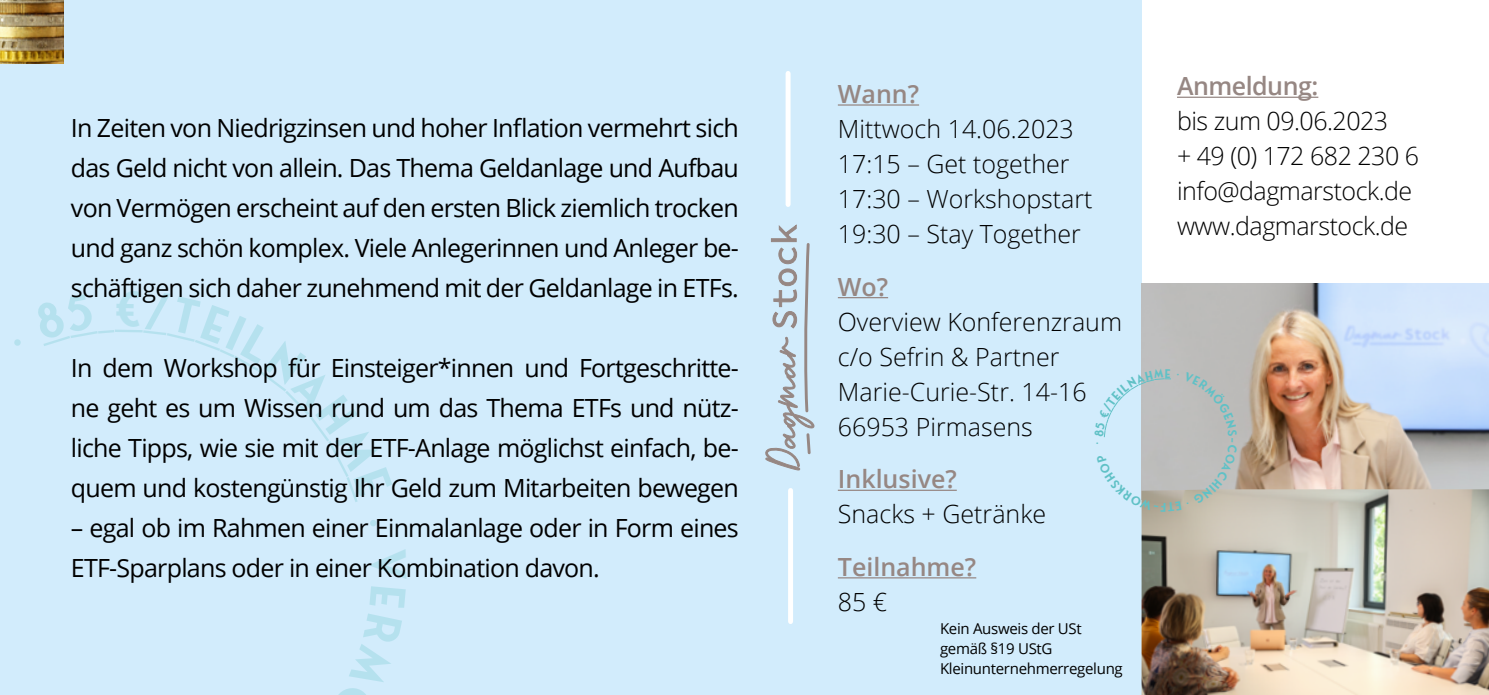
<style>
.page{position:relative;width:1489px;height:695px;background:#fff}
.page>*{position:absolute;margin:0;border:0;box-sizing:border-box;transform-origin:0 0}
.t1{font:25px/40px "Open Sans";letter-spacing:-.03em;color:#000;text-align:justify}
.t2{font:300 25px/35px "Open Sans";color:#000}
.t3{font:300 25px/35px "Open Sans";letter-spacing:-.02em;color:#000}
.t4{font:600 25px "Open Sans";color:#968783}
.t5{font:600 25px "Open Sans";letter-spacing:-.02em;color:#968783}
.t6{font:15px/20px "Open Sans";letter-spacing:-.02em;color:#000}
</style>
<div class="page">
<div style="left:0;top:0;width:1141px;height:694px;background:#d2ecfc"></div>
<img style="left:1141px;top:284px;width:347px;height:205px">
<hr style="left:837px;top:104px;width:82px;height:2px;background:#968783">
<hr style="left:837px;top:297px;width:51px;height:1px;background:#968783">
<hr style="left:837px;top:489px;width:119px;height:2px;background:#968783">
<hr style="left:837px;top:577px;width:139px;height:1px;background:#968783">
<img style="left:1141px;top:489px;width:347px;height:205px">
<hr style="left:1176px;top:97px;width:142px;height:1px;background:#968783">
<div style="left:785px;top:73px;width:5px;height:131px;background:#fff"></div>
<svg style="left:765px;top:224px;width:49px;height:247px"></svg>
<div style="left:788px;top:490px;width:5px;height:131px;background:#fff"></div>
<img style="left:0;top:0;width:64px;height:64px">
<svg style="left:43px;top:329px;width:315px;height:173px"></svg>
<svg style="left:1103px;top:368px;width:134px;height:143px"></svg>
<p class="t1" style="left:71px;top:107px;width:669px">In Zeiten von Niedrigzinsen und hoher Inflation vermehrt sich das Geld nicht von allein. Das Thema Geldanlage und Aufbau von Vermögen erscheint auf den ersten Blick ziemlich trocken und ganz schön komplex. Viele Anlegerinnen und Anleger be&shy;schäftigen sich daher zunehmend mit der Geldanlage in ETFs.</p>
<p class="t1" style="left:71px;top:347px;width:669px">In dem Workshop für Einsteiger*innen und Fortgeschritte&shy;ne geht es um Wissen rund um das Thema ETFs und nütz&shy;liche Tipps, wie sie mit der ETF‑Anlage möglichst einfach, be&shy;quem und kostengünstig Ihr Geld zum Mitarbeiten bewegen</p>
<p class="t1" style="left:71px;top:507px;width:669px">– egal ob im Rahmen einer Einmalanlage oder in Form eines<br>ETF‑Sparplans oder in einer Kombination davon.</p>
<p class="t4" style="left:837px;top:77px;width:83px">Wann?</p>
<p class="t2" style="left:837px;top:111px;width:256px">Mittwoch 14.06.2023<br>17:15 – Get together<br>17:30 – Workshopstart<br>19:30 – Stay Together</p>
<p class="t4" style="left:837px;top:269px;width:52px">Wo?</p>
<p class="t2" style="left:837px;top:303px;width:286px">Overview Konferenzraum c/o Sefrin &amp; Partner<br>Marie-Curie-Str. 14-16<br>66953 Pirmasens</p>
<p class="t4" style="left:837px;top:462px;width:120px">Inklusive?</p>
<p class="t2" style="left:837px;top:496px;width:210px">Snacks + Getränke</p>
<p class="t4" style="left:837px;top:549px;width:140px">Teilnahme?</p>
<p class="t2" style="left:837px;top:583px;width:51px">85 €</p>
<p class="t6" style="left:940px;top:617px;width:184px">Kein Ausweis der USt gemäß §19 UStG<br>Kleinunternehmerregelung</p>
<p class="t5" style="left:1176px;top:69px;width:143px">Anmeldung:</p>
<p class="t3" style="left:1176px;top:103px;width:243px">bis zum 09.06.2023<br>+ 49 (0) 172 682 230 6 info@dagmarstock.de www.dagmarstock.de</p>
</div>
